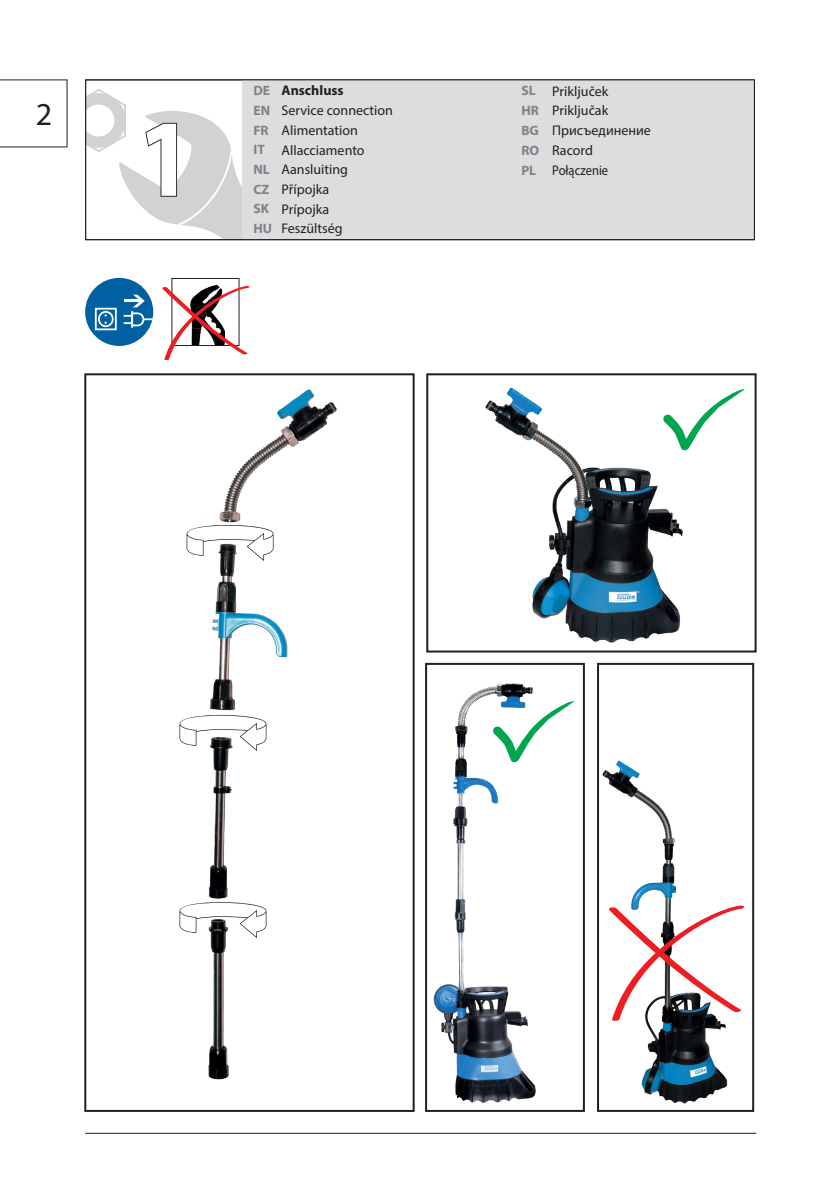
<style>
.page{position:relative;width:840px;height:1191px;background:#fff}
.page>*{position:absolute;margin:0;border:0;box-sizing:border-box;transform-origin:0 0}
.t1{font:700 110.8px "Myriad Pro";color:#fff;scale:.9 1}
.t2{font:32px "Myriad Pro";color:#231f20}
.t3{font:14px/19.6px "Myriad Pro";color:#231f20}
.s1{font-weight:700;font-size:13.6px;color:#808285}
.s2{font-weight:700}
</style>
<div class="page">
<svg style="left:0;top:79px;width:68px;height:69px"></svg>
<hr style="left:85px;top:1132px;width:670px;height:1px;background:#231f20">
<img style="left:206px;top:389px;width:131px;height:505px">
<div style="left:84px;top:373px;width:330px;height:739px;border:2px solid #231f20"></div>
<svg style="left:87px;top:89px;width:155px;height:149px"></svg>
<div style="left:242px;top:80px;width:511px;height:159px;background:#dcdddf"></div>
<div style="left:85px;top:79px;width:669px;height:161px;border:1px solid #231f20"></div>
<div style="left:85px;top:278px;width:68px;height:68px;background:#0160a1;border-radius:50%"></div>
<div style="left:95px;top:308px;width:22px;height:22px;border:2px solid #fff"></div>
<div style="left:98px;top:311px;width:16px;height:16px;border:2px solid #fff;border-radius:50%"></div>
<svg style="left:104px;top:314px;width:3px;height:10px"></svg>
<svg style="left:123px;top:294px;width:30px;height:34px"></svg>
<img style="left:208px;top:894px;width:21px;height:186px">
<img style="left:485px;top:387px;width:201px;height:256px">
<div style="left:426px;top:373px;width:330px;height:279px;border:2px solid #231f20"></div>
<div style="left:425px;top:663px;width:159px;height:449px;border:2px solid #231f20"></div>
<img style="left:602px;top:760px;width:126px;height:344px">
<div style="left:596px;top:663px;width:157px;height:449px;border:2px solid #231f20"></div>
<svg style="left:663px;top:389px;width:80px;height:61px"></svg>
<svg style="left:539px;top:701px;width:34px;height:28px"></svg>
<svg style="left:608px;top:905px;width:135px;height:115px"></svg>
<div style="left:171px;top:278px;width:68px;height:68px;border:1px solid #231f20"></div>
<svg style="left:162px;top:286px;width:87px;height:74px"></svg>
<svg style="left:186px;top:525px;width:88px;height:36px"></svg>
<svg style="left:179px;top:715px;width:88px;height:36px"></svg>
<svg style="left:179px;top:902px;width:88px;height:36px"></svg>
<img style="left:433px;top:683px;width:106px;height:420px">
<h2 class="t2" style="left:36px;top:95px;width:18px">2</h2>
<h1 class="t1" style="left:138px;top:86px;width:63px">1</h1>
<p class="t3" style="left:253px;top:81px;width:141px"><span class="s1">DE</span> <span class="s2">Anschluss<br></span><span class="s1">EN</span> Service connection<br><span class="s1">FR</span> Alimentation<br><span class="s1">IT</span> Allacciamento<br><span class="s1">NL</span> Aansluiting<br><span class="s1">CZ</span> Přípojka<br><span class="s1">SK</span> Prípojka<br><span class="s1">HU</span> Feszültség</p>
<p class="t3" style="left:521px;top:81px;width:131px"><span class="s1">SL</span> Priključek<br><span class="s1">HR</span> Priključak<br><span class="s1">BG</span> Присъединение<br><span class="s1">RO</span> Racord<br><span class="s1">PL</span> Połączenie</p>
</div>
